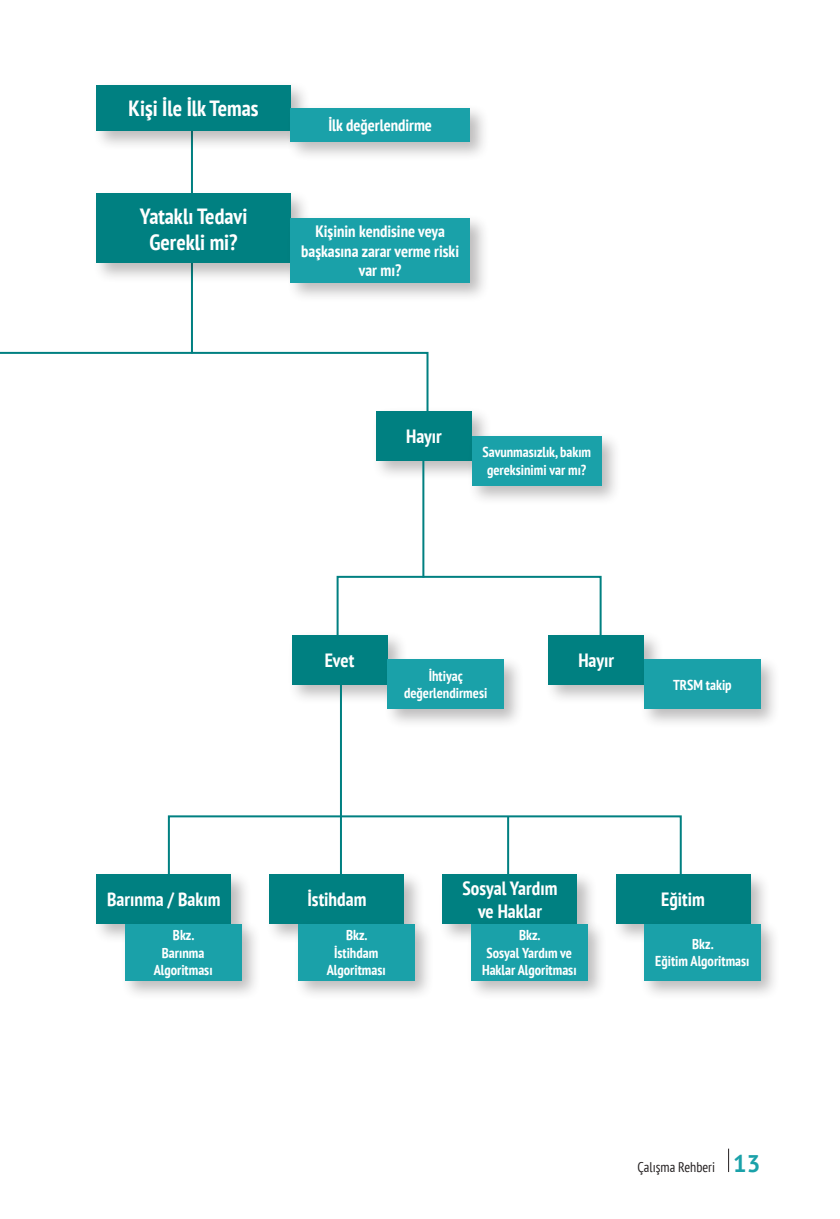
<style>
.page{position:relative;width:840px;height:1219px;background:#fff}
.page>*{position:absolute;margin:0;border:0;box-sizing:border-box;transform-origin:0 0}
.t1{font:700 condensed 22px/26.4px "PT Sans";color:#fff;text-align:center}
.t2{font:700 condensed 19.2px/23px "PT Sans";color:#fff;text-align:center}
.t3{font:700 condensed 16.4px/19.8px "PT Sans";color:#fff;text-align:center}
.t4{font:700 condensed 14.4px/17.2px "PT Sans";color:#fff;text-align:center}
.t5{font:condensed 14px "PT Sans";color:#231f20}
.s1{font-weight:700;font-stretch:normal;font-size:24px;color:#1aa1a9}
</style>
<div class="page">
<hr style="left:191px;top:128px;width:2px;height:225px;background:#008081">
<div style="left:92px;top:190px;width:219px;height:93px;background:#231f20;opacity:.3"></div>
<div style="left:96px;top:194px;width:194px;height:69px;background:#008081"></div>
<div style="left:286px;top:214px;width:203px;height:89px;background:#231f20;opacity:.3"></div>
<div style="left:290px;top:218px;width:179px;height:65px;background:#1aa1a9"></div>
<div style="left:92px;top:871px;width:159px;height:73px;background:#231f20;opacity:.3"></div>
<div style="left:96px;top:874px;width:135px;height:50px;background:#008081"></div>
<div style="left:121px;top:920px;width:140px;height:81px;background:#231f20;opacity:.3"></div>
<div style="left:125px;top:924px;width:116px;height:56px;background:#1aa1a9"></div>
<div style="left:265px;top:871px;width:159px;height:73px;background:#231f20;opacity:.3"></div>
<div style="left:269px;top:874px;width:135px;height:50px;background:#008081"></div>
<div style="left:294px;top:920px;width:140px;height:81px;background:#231f20;opacity:.3"></div>
<div style="left:298px;top:924px;width:116px;height:56px;background:#1aa1a9"></div>
<div style="left:287px;top:631px;width:121px;height:73px;background:#231f20;opacity:.3"></div>
<div style="left:291px;top:635px;width:96px;height:49px;background:#008081"></div>
<div style="left:383px;top:656px;width:140px;height:73px;background:#231f20;opacity:.3"></div>
<div style="left:387px;top:660px;width:116px;height:49px;background:#1aa1a9"></div>
<div style="left:544px;top:631px;width:120px;height:73px;background:#231f20;opacity:.3"></div>
<div style="left:548px;top:635px;width:95px;height:49px;background:#008081"></div>
<div style="left:640px;top:656px;width:140px;height:73px;background:#231f20;opacity:.3"></div>
<div style="left:643px;top:660px;width:117px;height:49px;background:#1aa1a9"></div>
<div style="left:372px;top:407px;width:120px;height:74px;background:#231f20;opacity:.3"></div>
<div style="left:376px;top:411px;width:95px;height:49px;background:#008081"></div>
<div style="left:467px;top:432px;width:155px;height:73px;background:#231f20;opacity:.3"></div>
<div style="left:471px;top:436px;width:130px;height:49px;background:#1aa1a9"></div>
<div style="left:438px;top:871px;width:159px;height:73px;background:#231f20;opacity:.3"></div>
<div style="left:442px;top:874px;width:135px;height:50px;background:#008081"></div>
<div style="left:467px;top:920px;width:140px;height:81px;background:#231f20;opacity:.3"></div>
<div style="left:471px;top:924px;width:116px;height:56px;background:#1aa1a9"></div>
<div style="left:611px;top:871px;width:158px;height:73px;background:#231f20;opacity:.3"></div>
<div style="left:615px;top:874px;width:135px;height:50px;background:#008081"></div>
<div style="left:640px;top:920px;width:140px;height:81px;background:#231f20;opacity:.3"></div>
<div style="left:643px;top:924px;width:117px;height:56px;background:#1aa1a9"></div>
<div style="left:92px;top:81px;width:219px;height:70px;background:#231f20;opacity:.3"></div>
<div style="left:96px;top:85px;width:194px;height:46px;background:#008081"></div>
<div style="left:286px;top:104px;width:203px;height:58px;background:#231f20;opacity:.3"></div>
<div style="left:290px;top:108px;width:179px;height:34px;background:#1aa1a9"></div>
<div style="left:168px;top:815px;width:513px;height:60px;border:2px solid #008081"></div>
<svg style="left:0;top:352px;width:428px;height:60px"></svg>
<div style="left:336px;top:576px;width:265px;height:60px;border:2px solid #008081"></div>
<hr style="left:340px;top:685px;width:2px;height:189px;background:#008081">
<hr style="left:507px;top:816px;width:2px;height:58px;background:#008081">
<hr style="left:422px;top:460px;width:2px;height:118px;background:#008081">
<h1 class="t1" style="left:128px;top:95px;width:131px">Kişi İle İlk Temas</h1>
<h1 class="t1" style="left:140px;top:202px;width:109px">Yataklı Tedavi<br>Gerekli mi?</h1>
<p class="t3" style="left:328px;top:115px;width:105px">İlk değerlendirme</p>
<p class="t3" style="left:301px;top:221px;width:159px">Kişinin kendisine veya başkasına zarar verme riski var mı?</p>
<h2 class="t2" style="left:406px;top:424px;width:37px">Hayır</h2>
<p class="t4" style="left:482px;top:443px;width:110px">Savunmasızlık, bakım gereksinimi var mı?</p>
<h2 class="t2" style="left:324px;top:648px;width:31px">Evet</h2>
<p class="t4" style="left:404px;top:667px;width:85px">İhtiyaç değerlendirmesi</p>
<h2 class="t2" style="left:578px;top:648px;width:37px">Hayır</h2>
<p class="t4" style="left:672px;top:676px;width:60px">TRSM takip</p>
<h2 class="t2" style="left:107px;top:888px;width:115px">Barınma / Bakım</h2>
<p class="t4" style="left:154px;top:926px;width:60px">Bkz.<br>Barınma<br>Algoritması</p>
<h2 class="t2" style="left:307px;top:888px;width:60px">İstihdam</h2>
<p class="t4" style="left:326px;top:926px;width:60px">Bkz.<br>İstihdam<br>Algoritması</p>
<h2 class="t2" style="left:462px;top:876px;width:96px">Sosyal Yardım ve Haklar</h2>
<p class="t4" style="left:481px;top:926px;width:96px">Bkz.<br>Sosyal Yardım ve<br>Haklar Algoritması</p>
<h2 class="t2" style="left:660px;top:888px;width:45px">Eğitim</h2>
<p class="t4" style="left:655px;top:935px;width:96px">Bkz.<br>Eğitim Algoritması</p>
<p class="t5" style="left:637px;top:1158px;width:124px">Çalışma Rehberi <span class="s1">13</span></p>
</div>
